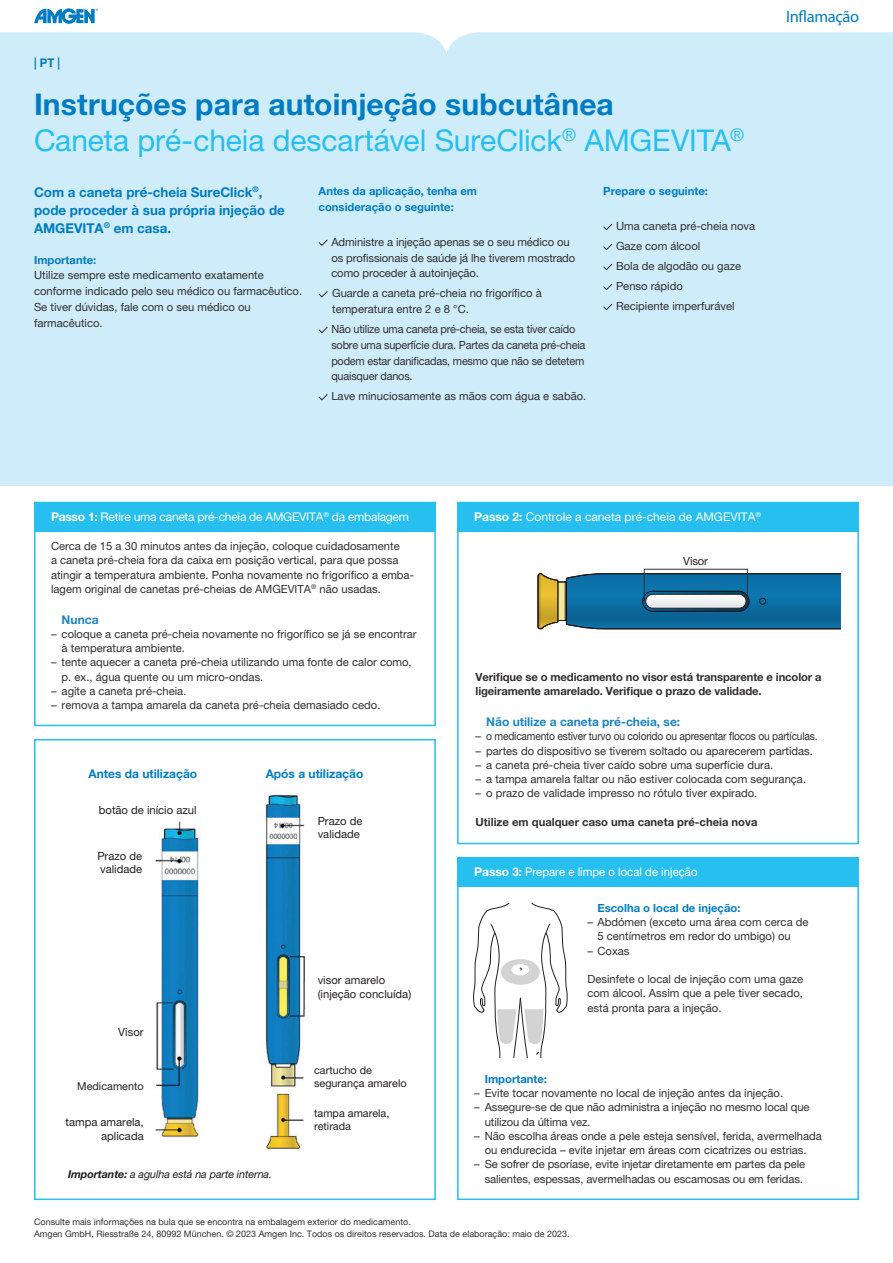
<style>
.page{position:relative;width:893px;height:1263px;background:#fff}
.page>*{position:absolute;margin:0;border:0;box-sizing:border-box;transform-origin:0 0}
.t1{font:30px/36px "Helvetica Neue LT Pro";letter-spacing:-.005em;color:#26bff0}
.t2{font:16.5px "Myriad Pro";letter-spacing:-.02em;color:#007cc2}
.Copy{font:700 13.5px/18px "Helvetica Neue LT Pro";color:#007cc2}
.Headline_Copy_H1{font:12px "Helvetica Neue LT Pro";letter-spacing:-.02em;color:#fff}
.Headline_Copy_H2{font:12px "Helvetica Neue LT Pro";color:#fff}
.Headline_Copy_H2-2{font:700 12px "Helvetica Neue LT Pro";color:#1b84c6}
.Headline_Copy_H2-3{font:12px "Helvetica Neue LT Pro";color:#fff;scale:.95 1}
.Headline_Copy_H1-2{font:700 12px "Helvetica Neue LT Pro";color:#007cc2}
.Copy-2{font:700 12px "Helvetica Neue LT Pro";color:#007cc2;scale:.95 1}
.Copy_Bullet{font:11.25px/14.2px "Helvetica Neue LT Pro";color:#312f30}
.Copy-3{font:11.25px/14.2px "Helvetica Neue LT Pro";color:#312f30}
.Headline_Copy_H2-4{font:11.25px/15.8px "Helvetica Neue LT Pro";letter-spacing:-.01em;color:#312f30}
.Copy-4{font:11.25px/15.8px "Helvetica Neue LT Pro";letter-spacing:-.02em;color:#312f30}
.Grafik_Text_1{font:11.25px/13.5px "Helvetica Neue LT Pro";color:#231f20}
.Copy-5{font:700 11.25px/14.2px "Helvetica Neue LT Pro";letter-spacing:-.01em;color:#312f30}
.Headline_Copy_H2-5{font:700 11.25px/15.8px "Helvetica Neue LT Pro";color:#007cc2}
.Copy_Bullet-2{font:11.25px "Helvetica Neue LT Pro";letter-spacing:-.02em;color:#312f30}
.Copy_Bullet-3{font:700 11.25px "Helvetica Neue LT Pro";color:#312f30}
.Copy-6{font:700 11.25px "Helvetica Neue LT Pro";color:#007cc2}
.Grafik_Text_1-2{font:10.8px/13px "Helvetica Neue LT Pro";color:#231f20}
.Grafik_Text_1-3{font:italic 10.8px "Helvetica Neue LT Pro";letter-spacing:-.01em;color:#231f20}
.t3{font:9px "Helvetica Neue LT Pro";color:#312f30}
.s1{font-weight:700;color:#007cc2}
.s2{font-weight:700}
</style>
<div class="page">
<div style="left:0;top:0;width:893px;height:486px;background:#cfecfa"></div>
<svg style="left:0;top:0;width:893px;height:53px;fill:#fff"></svg>
<svg style="left:34px;top:8px;width:64px;height:16px"></svg>
<svg style="left:318px;top:239px;width:10px;height:7px"></svg>
<svg style="left:318px;top:291px;width:10px;height:7px"></svg>
<svg style="left:318px;top:327px;width:10px;height:7px"></svg>
<svg style="left:318px;top:394px;width:10px;height:7px"></svg>
<svg style="left:603px;top:223px;width:10px;height:8px"></svg>
<svg style="left:603px;top:243px;width:10px;height:8px"></svg>
<svg style="left:603px;top:263px;width:10px;height:8px"></svg>
<svg style="left:603px;top:283px;width:10px;height:8px"></svg>
<svg style="left:603px;top:303px;width:10px;height:8px"></svg>
<div style="left:34px;top:502px;width:402px;height:224px;border:2px solid #26bff0"></div>
<div style="left:457px;top:502px;width:402px;height:342px;border:2px solid #26bff0"></div>
<div style="left:457px;top:857px;width:402px;height:343px;border:2px solid #26bff0"></div>
<svg style="left:473px;top:904px;width:95px;height:153px"></svg>
<img style="left:265px;top:794px;width:40px;height:355px">
<div style="left:34px;top:739px;width:402px;height:461px;border:2px solid #26bff0"></div>
<img style="left:155px;top:821px;width:45px;height:317px">
<div style="left:34px;top:502px;width:402px;height:29px;background:#26bff0"></div>
<div style="left:457px;top:502px;width:402px;height:29px;background:#26bff0"></div>
<div style="left:457px;top:857px;width:402px;height:30px;background:#26bff0"></div>
<svg style="left:537px;top:568px;width:303px;height:62px;background:#42819f"></svg>
<p class="Copy-2" style="left:34px;top:56px;width:29px">| PT |</p>
<p class="t1" style="left:34px;top:86px;width:712px"><span class="s1">Instruções para autoinjeção subcutânea<br></span>Caneta pré-cheia descartável SureClick<sup>®</sup> AMGEVITA<sup>®</sup></p>
<p class="Copy" style="left:34px;top:183px;width:252px">Com a caneta pré-cheia SureClick<sup>®</sup>, pode proceder à sua própria injeção de<br>AMGEVITA<sup>®</sup> em casa.</p>
<p class="Headline_Copy_H2-5" style="left:34px;top:251px;width:64px">Importante:</p>
<p class="Copy-3" style="left:34px;top:267px;width:270px;line-height:15.8px">Utilize sempre este medicamento exatamente conforme indicado pelo seu médico ou farmacêutico.<br>Se tiver dúvidas, fale com o seu médico ou farmacêutico.</p>
<p class="Headline_Copy_H2-5" style="left:319px;top:183px;width:160px">Antes da aplicação, tenha em consideração o seguinte:</p>
<p class="Headline_Copy_H2-4" style="left:331px;top:234px;width:245px">Administre a injeção apenas se o seu médico ou os profissionais de saúde já lhe tiverem mostrado como proceder à autoinjeção.</p>
<p class="Headline_Copy_H2-4" style="left:332px;top:285px;width:211px">Guarde a caneta pré-cheia no frigorífico à temperatura entre 2 e 8 °C.</p>
<p class="Copy-4" style="left:331px;top:321px;width:256px">Não utilize uma caneta pré-cheia, se esta tiver caído sobre uma superfície dura. Partes da caneta pré-cheia podem estar danificadas, mesmo que não se detetem quaisquer danos.</p>
<p class="Copy-3" style="left:331px;top:389px;width:256px">Lave minuciosamente as mãos com água e sabão.</p>
<p class="Headline_Copy_H2-5" style="left:603px;top:183px;width:106px">Prepare o seguinte:</p>
<p class="Copy-3" style="left:616px;top:219px;width:141px">Uma caneta pré-cheia nova</p>
<p class="Copy-3" style="left:616px;top:239px;width:86px">Gaze com álcool</p>
<p class="Copy-3" style="left:616px;top:259px;width:127px">Bola de algodão ou gaze</p>
<p class="Copy-3" style="left:616px;top:279px;width:68px">Penso rápido</p>
<p class="Copy-3" style="left:616px;top:299px;width:120px">Recipiente imperfurável</p>
<p class="t2" style="left:786px;top:8px;width:75px">Inflamação</p>
<p class="Headline_Copy_H1" style="left:51px;top:509px;width:360px"><span class="s2">Passo 1:</span> Retire uma caneta pré-cheia de AMGEVITA<sup>®</sup> da embalagem</p>
<p class="Headline_Copy_H2" style="left:474px;top:509px;width:288px"><span class="s2">Passo 2:</span> Controle a caneta pré-cheia de AMGEVITA<sup>®</sup></p>
<p class="Copy-3" style="left:51px;top:539px;width:364px">Cerca de 15 a 30 minutos antes da injeção, coloque cuidadosamente<br>a caneta pré-cheia fora da caixa em posição vertical, para que possa atingir a temperatura ambiente. Ponha novamente no frigorífico a emba&shy;lagem original de canetas pré-cheias de AMGEVITA<sup>®</sup> não usadas.</p>
<p class="Headline_Copy_H2-2" style="left:62px;top:612px;width:38px">Nunca</p>
<p class="Copy-3" style="left:62px;top:627px;width:357px;text-indent:-11px">– coloque a caneta pré-cheia novamente no frigorífico se já se encontrar à temperatura ambiente.</p>
<p class="Copy_Bullet" style="left:62px;top:655px;width:352px;text-indent:-11px">– tente aquecer a caneta pré-cheia utilizando uma fonte de calor como, p. ex., água quente ou um micro-ondas.</p>
<p class="Copy_Bullet" style="left:51px;top:684px;width:137px">– agite a caneta pré-cheia.</p>
<p class="Copy_Bullet" style="left:51px;top:698px;width:331px">– remova a tampa amarela da caneta pré-cheia demasiado cedo.</p>
<p class="Headline_Copy_H1-2" style="left:89px;top:766px;width:110px">Antes da utilização</p>
<p class="Headline_Copy_H1-2" style="left:266px;top:766px;width:99px">Após a utilização</p>
<p class="Grafik_Text_1" style="left:683px;top:554px;width:26px">Visor</p>
<p class="Copy-5" style="left:476px;top:670px;width:347px">Verifique se o medicamento no visor está transparente e incolor a ligeiramente amarelado. Verifique o prazo de validade.</p>
<p class="Headline_Copy_H2-2" style="left:486px;top:714px;width:195px">Não utilize a caneta pré-cheia, se:</p>
<p class="Copy_Bullet-2" style="left:476px;top:729px;width:343px">– o medicamento estiver turvo ou colorido ou apresentar flocos ou partículas.</p>
<p class="Copy_Bullet" style="left:476px;top:743px;width:339px">– partes do dispositivo se tiverem soltado ou aparecerem partidas.</p>
<p class="Copy_Bullet" style="left:476px;top:757px;width:299px">– a caneta pré-cheia tiver caído sobre uma superfície dura.</p>
<p class="Copy_Bullet" style="left:476px;top:772px;width:332px">– a tampa amarela faltar ou não estiver colocada com segurança.</p>
<p class="Copy_Bullet" style="left:476px;top:786px;width:283px">– o prazo de validade impresso no rótulo tiver expirado.</p>
<p class="Grafik_Text_1" style="left:99px;top:803px;width:99px">botão de início azul</p>
<p class="Grafik_Text_1" style="left:97px;top:849px;width:46px">Prazo de validade</p>
<p class="Grafik_Text_1" style="left:118px;top:1025px;width:27px">Visor</p>
<p class="Grafik_Text_1-2" style="left:77px;top:1079px;width:68px">Medicamento</p>
<p class="Grafik_Text_1" style="left:66px;top:1115px;width:80px;text-align:right">tampa amarela, aplicada</p>
<p class="Grafik_Text_1-3" style="left:68px;top:1168px;width:206px"><span class="s2">Importante:</span> a agulha está na parte interna.</p>
<p class="Grafik_Text_1" style="left:318px;top:814px;width:46px">Prazo de</p>
<p class="Copy_Bullet-3" style="left:476px;top:815px;width:283px">Utilize em qualquer caso uma caneta pré-cheia nova</p>
<p class="Grafik_Text_1" style="left:318px;top:827px;width:44px">validade</p>
<p class="Grafik_Text_1" style="left:318px;top:973px;width:95px">visor amarelo (injeção concluída)</p>
<p class="Grafik_Text_1-2" style="left:314px;top:1064px;width:94px">cartucho de segurança amarelo</p>
<p class="Grafik_Text_1-2" style="left:314px;top:1107px;width:77px">tampa amarela, retirada</p>
<p class="Headline_Copy_H2-3" style="left:474px;top:865px;width:237px"><span class="s2">Passo 3:</span> Prepare e limpe o local de injeção</p>
<p class="Copy-6" style="left:597px;top:901px;width:145px">Escolha o local de injeção:</p>
<p class="Copy_Bullet" style="left:597px;top:915px;width:213px;text-indent:-10px">– Abdómen (exceto uma área com cerca de<br>5 centímetros em redor do umbigo) ou</p>
<p class="Copy_Bullet" style="left:587px;top:943px;width:44px">– Coxas</p>
<p class="Copy-3" style="left:587px;top:972px;width:217px;text-align:justify">Desinfete o local de injeção com uma gaze com álcool. Assim que a pele tiver secado, está pronta para a injeção.</p>
<p class="Copy-6" style="left:485px;top:1072px;width:64px">Importante:</p>
<p class="Copy_Bullet" style="left:474px;top:1086px;width:311px">– Evite tocar novamente no local de injeção antes da injeção.</p>
<p class="Copy_Bullet" style="left:485px;top:1100px;width:326px;text-indent:-11px">– Assegure-se de que não administra a injeção no mesmo local que utilizou da última vez.</p>
<p class="Copy_Bullet" style="left:474px;top:1128px;width:349px;text-align:center">– Não escolha áreas onde a pele esteja sensível, ferida, avermelhada ou endurecida – evite injetar em áreas com cicatrizes ou estrias.</p>
<p class="Copy_Bullet" style="left:474px;top:1157px;width:333px;text-align:right">– Se sofrer de psoríase, evite injetar diretamente em partes da pele salientes, espessas, avermelhadas ou escamosas ou em feridas.</p>
<p class="t3" style="left:34px;top:1216px;width:378px">Consulte mais informações na bula que se encontra na embalagem exterior do medicamento.</p>
<p class="t3" style="left:34px;top:1228px;width:537px">Amgen GmbH, Riesstraße 24, 80992 München. © 2023 Amgen Inc. Todos os direitos reservados. Data de elaboração: maio de 2023.</p>
</div>
